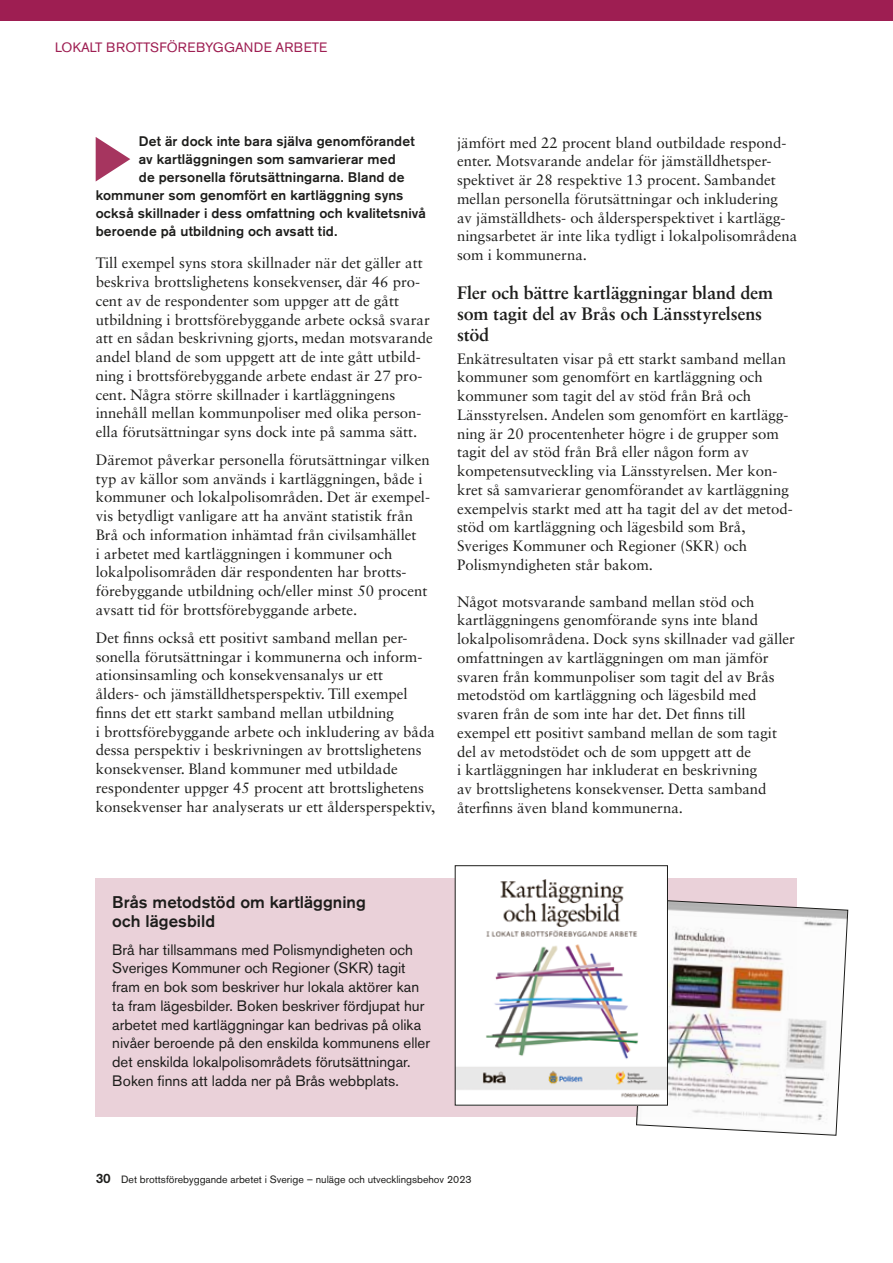
<style>
.page{position:relative;width:893px;height:1263px;background:#fff}
.page>*{position:absolute;margin:0;border:0;box-sizing:border-box;transform-origin:0 0}
.t1{font:700 18px/21px "Sabon LT Std";letter-spacing:-.01em;color:#1d1d1b}
.Textplatta_rubrik{font:500 16.8px/19.5px "Akzidenz Grotesk BE";letter-spacing:.005em;color:#1d1d1b}
.Brödtext{font:15px/18.8px "Sabon LT Std";color:#1d1d1b}
.Textruta_bröd_SVART{font:15px/18.8px "Akzidenz Grotesk BE";color:#1d1d1b}
.Highlight_text{font:500 13.8px "Akzidenz Grotesk BE";letter-spacing:.01em;color:#1d1d1b}
.Tabellhuvud_petrol{font:13.5px "Akzidenz Grotesk BE";color:#9e1e52}
.t2{font:10.5px "Akzidenz Grotesk BE";color:#1d1d1b}
.s1{font-weight:500;font-size:13.5px}
</style>
<div class="page">
<div style="left:0;top:0;width:893px;height:21px;background:#9e1e52"></div>
<svg style="left:96px;top:137px;width:34px;height:44px"></svg>
<div style="left:95px;top:878px;width:702px;height:238px;background:#ead1d9"></div>
<img style="left:636px;top:899px;width:212px;height:236px">
<img style="left:457px;top:878px;width:208px;height:225px">
<p class="Tabellhuvud_petrol" style="left:55px;top:40px;width:274px">LOKALT BROTTSFÖREBYGGANDE ARBETE</p>
<p class="Highlight_text" style="left:139px;top:133px;width:277px">Det är dock inte bara själva genomförandet</p>
<p class="Highlight_text" style="left:139px;top:151px;width:258px">av kartläggningen som samvarierar med</p>
<p class="Highlight_text" style="left:139px;top:169px;width:267px">de personella förutsättningarna. Bland de</p>
<p class="Highlight_text" style="left:96px;top:187px;width:309px">kommuner som genomfört en kartläggning syns</p>
<p class="Highlight_text" style="left:96px;top:205px;width:332px">också skillnader i dess omfattning och kvalitetsnivå</p>
<p class="Highlight_text" style="left:96px;top:223px;width:243px">beroende på utbildning och avsatt tid.</p>
<p class="Brödtext" style="left:96px;top:254px;width:338px">Till exempel syns stora skillnader när det gäller att beskriva brottslighetens konsekvenser, där 46 pro&shy;cent av de respondenter som uppger att de gått utbildning i brottsförebyggande arbete också svarar att en sådan beskrivning gjorts, medan motsvarande andel bland de som uppgett att de inte gått utbild&shy;ning i brottsförebyggande arbete endast är 27 pro&shy;cent. Några större skillnader i kartläggningens innehåll mellan kommunpoliser med olika person&shy;ella förutsättningar syns dock inte på samma sätt.</p>
<p class="Brödtext" style="left:96px;top:450px;width:336px">Däremot påverkar personella förutsättningar vilken typ av källor som används i kartläggningen, både i kommuner och lokalpolisområden. Det är exempel&shy;vis betydligt vanligare att ha använt statistik från Brå och information inhämtad från civilsamhället<br>i arbetet med kartläggningen i kommuner och lokalpolisområden där respondenten har brotts&shy;förebyggande utbildning och/eller minst 50 procent avsatt tid för brottsförebyggande arbete.</p>
<p class="Brödtext" style="left:96px;top:628px;width:341px">Det finns också ett positivt samband mellan per&shy;sonella förutsättningar i kommunerna och inform&shy;ationsinsamling och konsekvensanalys ur ett<br>ålders- och jämställdhetsperspektiv. Till exempel finns det ett starkt samband mellan utbildning<br>i brottsförebyggande arbete och inkludering av båda dessa perspektiv i beskrivningen av brottslighetens konsekvenser. Bland kommuner med utbildade respondenter uppger 45 procent att brottslighetens konsekvenser har analyserats ur ett åldersperspektiv,</p>
<p class="Brödtext" style="left:457px;top:133px;width:342px">jämfört med 22 procent bland outbildade respond&shy;enter. Motsvarande andelar för jämställdhetsper&shy;spektivet är 28 respektive 13 procent. Sambandet mellan personella förutsättningar och inkludering<br>av jämställdhets- och åldersperspektivet i kartlägg&shy;ningsarbetet är inte lika tydligt i lokalpolisområdena som i kommunerna.</p>
<h3 class="t1" style="left:457px;top:281px;width:317px">Fler och bättre kartläggningar bland dem som tagit del av Brås och Länsstyrelsens stöd</h3>
<p class="Brödtext" style="left:457px;top:349px;width:337px">Enkätresultaten visar på ett starkt samband mellan kommuner som genomfört en kartläggning och kommuner som tagit del av stöd från Brå och Länsstyrelsen. Andelen som genomfört en kartlägg&shy;ning är 20 procentenheter högre i de grupper som tagit del av stöd från Brå eller någon form av kompetensutveckling via Länsstyrelsen. Mer kon&shy;kret så samvarierar genomförandet av kartläggning exempelvis starkt med att ha tagit del av det metod&shy;stöd om kartläggning och lägesbild som Brå, Sveriges Kommuner och Regioner (SKR) och Polismyndigheten står bakom.</p>
<p class="Brödtext" style="left:457px;top:592px;width:339px">Något motsvarande samband mellan stöd och kartläggningens genomförande syns inte bland lokalpolisområdena. Dock syns skillnader vad gäller omfattningen av kartläggningen om man jämför svaren från kommunpoliser som tagit del av Brås metodstöd om kartläggning och lägesbild med svaren från de som inte har det. Det finns till exempel ett positivt samband mellan de som tagit del av metodstödet och de som uppgett att de<br>i kartläggningen har inkluderat en beskrivning<br>av brottslighetens konsekvenser. Detta samband återfinns även bland kommunerna.</p>
<p class="Textplatta_rubrik" style="left:112px;top:892px;width:255px">Brås metodstöd om kartläggning och lägesbild</p>
<p class="Textruta_bröd_SVART" style="left:112px;top:940px;width:319px">Brå har tillsammans med Polismyndigheten och Sveriges Kommuner och Regioner (SKR) tagit fram en bok som beskriver hur lokala aktörer kan ta fram lägesbilder. Boken beskriver fördjupat hur arbetet med kartläggningar kan bedrivas på olika nivåer beroende på den enskilda kommunens eller det enskilda lokalpolisområdets förutsättningar.<br>Boken finns att ladda ner på Brås webbplats.</p>
<p class="t2" style="left:96px;top:1173px;width:377px"><span class="s1">30</span> Det brottsförebyggande arbetet i Sverige – nuläge och utvecklingsbehov 2023</p>
</div>
